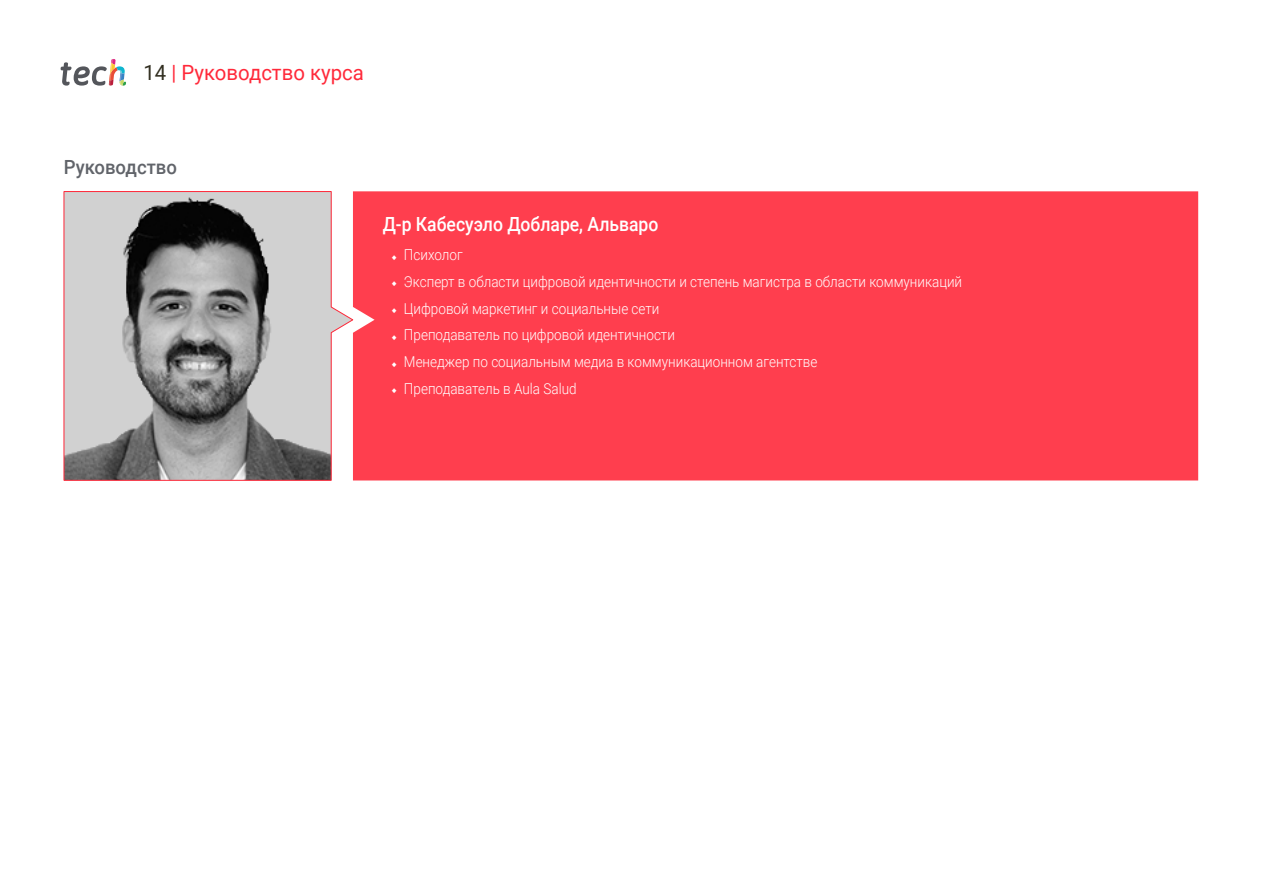
<style>
.page{position:relative;width:1263px;height:893px;background:#fff}
.page>*{position:absolute;margin:0;border:0;box-sizing:border-box;transform-origin:0 0}
.t1{font:21px "Roboto";color:#ff293a}
.t2{font:500 19.5px "Roboto";color:#fff;scale:.9 1}
.t3{font:500 19.5px "Roboto";color:#61646a;scale:.95 1}
.t4{font:300 15px/26.7px "Roboto";color:#fff;scale:.9 1}
.s1{color:#312e20}
</style>
<div class="page">
<svg style="left:61px;top:59px;width:65px;height:27px"></svg>
<div style="left:353px;top:191px;width:845px;height:289px;background:#ff3e4e"></div>
<svg style="left:64px;top:191px;width:289px;height:290px;background:#a6a4a4"></svg>
<svg style="left:392px;top:255px;width:5px;height:5px"></svg>
<svg style="left:392px;top:281px;width:5px;height:5px"></svg>
<svg style="left:392px;top:308px;width:5px;height:5px"></svg>
<svg style="left:392px;top:335px;width:5px;height:5px"></svg>
<svg style="left:392px;top:362px;width:5px;height:5px"></svg>
<svg style="left:392px;top:388px;width:5px;height:5px"></svg>
<h1 class="t1" style="left:144px;top:57px;width:222px"><span class="s1">14</span> | Руководство курса</h1>
<h2 class="t3" style="left:64px;top:154px;width:121px">Руководство</h2>
<h2 class="t2" style="left:383px;top:210px;width:308px">Д-р Кабесуэло Добларе, Альваро</h2>
<p class="t4" style="left:404px;top:241px;width:622px">Психолог<br>Эксперт в области цифровой идентичности и степень магистра в области коммуникаций Цифровой маркетинг и социальные сети<br>Преподаватель по цифровой идентичности<br>Менеджер по социальным медиа в коммуникационном агентстве<br>Преподаватель в Aula Salud</p>
</div>
